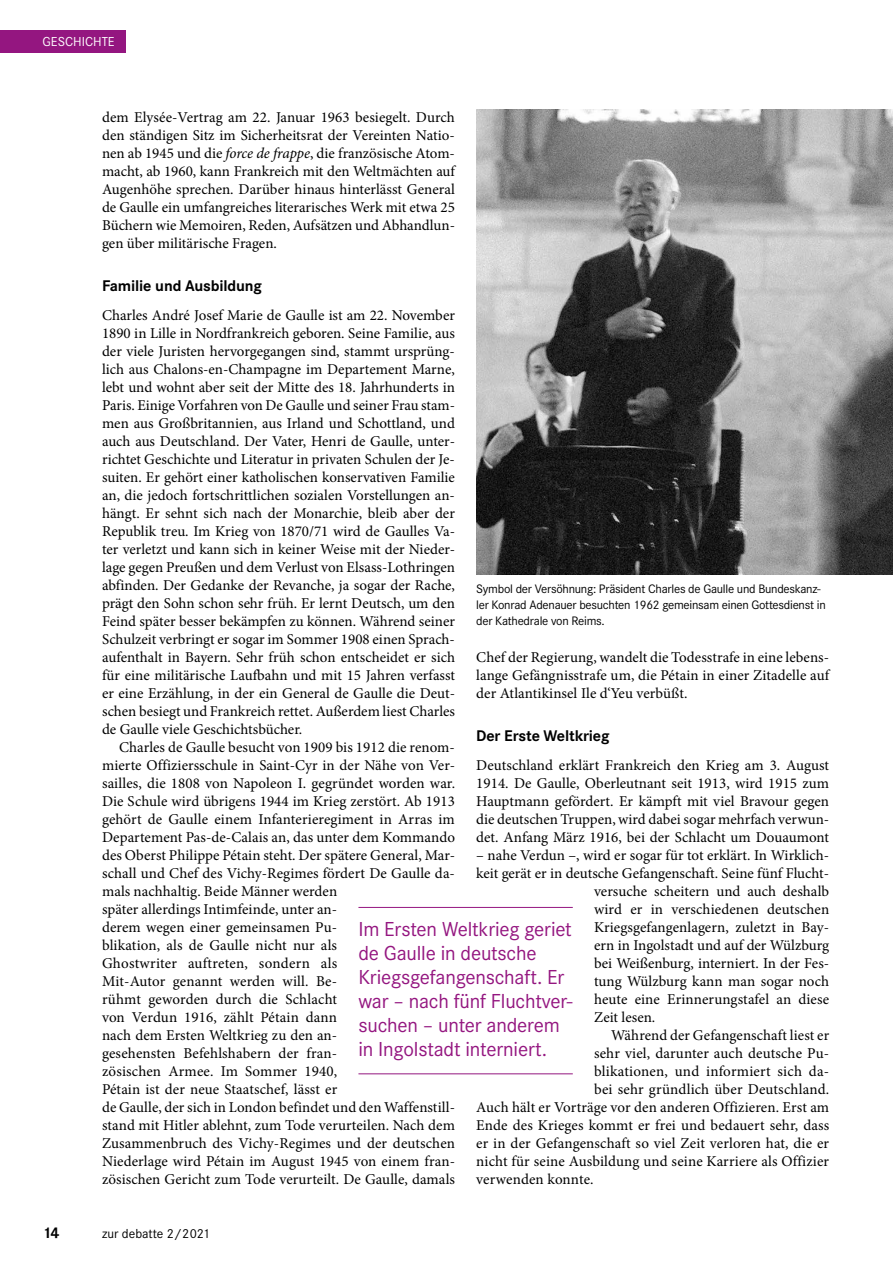
<style>
.page{position:relative;width:893px;height:1263px;background:#fff}
.page>*{position:absolute;margin:0;border:0;box-sizing:border-box;transform-origin:0 0}
.t1{font:21px/24px "Corporate S";letter-spacing:-.01em;color:#941680}
.t2{font:700 16.05px "Corporate S";letter-spacing:-.01em;color:#000}
.t3{font:15px/18px "Minion Pro";letter-spacing:.005em;color:#000;text-align:justify}
.t4{font:13.5px "Corporate S";color:#000}
.t5{font:13.5px "Corporate S";color:#fff}
.t6{font:12.75px/16px "Corporate S";letter-spacing:-.02em;color:#000}
.s1{font-style:italic}
</style>
<div class="page">
<img style="left:476px;top:109px;width:417px;height:465px">
<hr style="left:358px;top:907px;width:215px;height:1px;background:#941680">
<hr style="left:358px;top:1073px;width:215px;height:1px;background:#941680">
<div style="left:0;top:30px;width:125px;height:23px;background:#941680"></div>
<p class="t5" style="left:43px;top:32px;width:74px">GESCHICHTE</p>
<p class="t3" style="left:102px;top:108px;width:354px">dem Elysée-Vertrag am 22. Januar 1963 besiegelt. Durch den ständigen Sitz im Sicherheitsrat der Vereinten Natio&shy;nen ab 1945 und die <span class="s1">force de frappe</span>, die französische Atom&shy;macht, ab 1960, kann Frankreich mit den Weltmächten auf Augenhöhe sprechen. Darüber hinaus hinterlässt General de Gaulle ein umfangreiches literarisches Werk mit etwa 25<br>Büchern wie Memoiren, Reden, Aufsätzen und Abhandlun&shy;gen über militärische Fragen.</p>
<p class="t2" style="left:102px;top:275px;width:161px">Familie und Ausbildung</p>
<p class="t3" style="left:102px;top:306px;width:355px">Charles André Josef Marie de Gaulle ist am 22. November 1890 in Lille in Nordfrankreich geboren. Seine Familie, aus der viele Juristen hervorgegangen sind, stammt ursprüng&shy;lich aus Chalons-en-Champagne im Departement Marne, lebt und wohnt aber seit der Mitte des 18. Jahrhunderts in Paris. Einige Vorfahren von De Gaulle und seiner Frau stam&shy;men aus Großbritannien, aus Irland und Schottland, und auch aus Deutschland. Der Vater, Henri de Gaulle, unter&shy;richtet Geschichte und Literatur in privaten Schulen der Je&shy;suiten. Er gehört einer katholischen konservativen Familie an, die jedoch fortschrittlichen sozialen Vorstellungen an&shy;hängt. Er sehnt sich nach der Monarchie, bleib aber der Republik treu. Im Krieg von 1870/71 wird de Gaulles Va&shy;ter verletzt und kann sich in keiner Weise mit der Nieder&shy;lage gegen Preußen und dem Verlust von Elsass-Lothringen abfinden. Der Gedanke der Revanche, ja sogar der Rache, prägt den Sohn schon sehr früh. Er lernt Deutsch, um den Feind später besser bekämpfen zu können. Während seiner Schulzeit verbringt er sogar im Sommer 1908 einen Sprach&shy;aufenthalt in Bayern. Sehr früh schon entscheidet er sich für eine militärische Laufbahn und mit 15 Jahren verfasst er eine Erzählung, in der ein General de Gaulle die Deut&shy;schen besiegt und Frankreich rettet. Außerdem liest Charles de Gaulle viele Geschichtsbücher.</p>
<p class="t3" style="left:102px;top:738px;width:355px;text-align:left;text-indent:17px">Charles de Gaulle besucht von 1909 bis 1912 die renom&shy;mierte Offiziersschule in Saint-Cyr in der Nähe von Ver&shy;sailles, die 1808 von Napoleon I. gegründet worden war.<br>Die Schule wird übrigens 1944 im Krieg zerstört. Ab 1913 gehört de Gaulle einem Infanterieregiment in Arras im Departement Pas-de-Calais an, das unter dem Kommando des Oberst Philippe Pétain steht. Der spätere General, Mar&shy;schall und Chef des Vichy-Regimes fördert De Gaulle da&shy;mals nachhaltig. Beide Männer werden<br>später allerdings Intimfeinde, unter an-<br>derem wegen einer gemeinsamen Pu-<br>blikation, als de Gaulle nicht nur als<br>Ghostwriter auftreten, sondern als<br>Mit-Autor genannt werden will. Be-<br>rühmt geworden durch die Schlacht<br>von Verdun 1916, zählt Pétain dann<br>nach dem Ersten Weltkrieg zu den an-<br>gesehensten Befehlshabern der fran-<br>zösischen Armee. Im Sommer 1940,<br>Pétain ist der neue Staatschef, lässt er<br>de Gaulle, der sich in London befindet und den Waffenstill&shy;stand mit Hitler ablehnt, zum Tode verurteilen. Nach dem Zusammenbruch des Vichy-Regimes und der deutschen Niederlage wird Pétain im August 1945 von einem fran&shy;zösischen Gericht zum Tode verurteilt. De Gaulle, damals</p>
<p class="t6" style="left:476px;top:580px;width:351px">Symbol der Versöhnung: Präsident Charles de Gaulle und Bundeskanz&shy;ler Konrad Adenauer besuchten 1962 gemeinsam einen Gottesdienst in der Kathedrale von Reims.</p>
<p class="t3" style="left:476px;top:648px;width:354px">Chef der Regierung, wandelt die Todesstrafe in eine lebens&shy;lange Gefängnisstrafe um, die Pétain in einer Zitadelle auf der Atlantikinsel Ile d‘Yeu verbüßt.</p>
<p class="t2" style="left:476px;top:725px;width:135px">Der Erste Weltkrieg</p>
<p class="t3" style="left:476px;top:756px;width:354px">Deutschland erklärt Frankreich den Krieg am 3. August 1914. De Gaulle, Oberleutnant seit 1913, wird 1915 zum Hauptmann gefördert. Er kämpft mit viel Bravour gegen die deutschen Truppen, wird dabei sogar mehrfach verwun&shy;det. Anfang März 1916, bei der Schlacht um Douaumont</p>
<p class="t3" style="left:476px;top:846px;width:354px">– nahe Verdun –, wird er sogar für tot erklärt. In Wirklich-</p>
<p class="t3" style="left:476px;top:864px;width:354px">keit gerät er in deutsche Gefangenschaft. Seine fünf Flucht-</p>
<p class="t3" style="left:594px;top:882px;width:237px">versuche scheitern und auch deshalb</p>
<p class="t3" style="left:594px;top:900px;width:237px">wird er in verschiedenen deutschen</p>
<p class="t3" style="left:594px;top:918px;width:237px">Kriegsgefangenlagern, zuletzt in Bay-</p>
<p class="t3" style="left:594px;top:936px;width:237px">ern in Ingolstadt und auf der Wülzburg</p>
<p class="t3" style="left:594px;top:954px;width:237px">bei Weißenburg, interniert. In der Fes-</p>
<p class="t3" style="left:594px;top:972px;width:237px">tung Wülzburg kann man sogar noch</p>
<p class="t3" style="left:594px;top:990px;width:237px">heute eine Erinnerungstafel an diese</p>
<p class="t3" style="left:594px;top:1008px;width:63px">Zeit lesen.</p>
<p class="t3" style="left:611px;top:1026px;width:220px">Während der Gefangenschaft liest er</p>
<p class="t3" style="left:594px;top:1044px;width:237px">sehr viel, darunter auch deutsche Pu-</p>
<p class="t3" style="left:594px;top:1062px;width:237px">blikationen, und informiert sich da-</p>
<p class="t3" style="left:594px;top:1080px;width:237px">bei sehr gründlich über Deutschland.</p>
<p class="t3" style="left:476px;top:1098px;width:354px">Auch hält er Vorträge vor den anderen Offizieren. Erst am</p>
<p class="t3" style="left:476px;top:1116px;width:354px">Ende des Krieges kommt er frei und bedauert sehr, dass</p>
<p class="t3" style="left:476px;top:1134px;width:354px">er in der Gefangenschaft so viel Zeit verloren hat, die er</p>
<p class="t3" style="left:476px;top:1152px;width:354px">nicht für seine Ausbildung und seine Karriere als Offizier</p>
<p class="t3" style="left:476px;top:1170px;width:119px">verwenden konnte.</p>
<h1 class="t1" style="left:358px;top:917px;width:215px">Im Ersten Weltkrieg geriet de Gaulle in deutsche<br>Kriegsgefangenschaft. Er war – nach fünf Fluchtver&shy;suchen – unter anderem in Ingolstadt interniert.</h1>
<p class="t2" style="left:43px;top:1221px;width:19px">14</p>
<p class="t4" style="left:102px;top:1224px;width:109px">zur debatte 2/2021</p>
</div>
